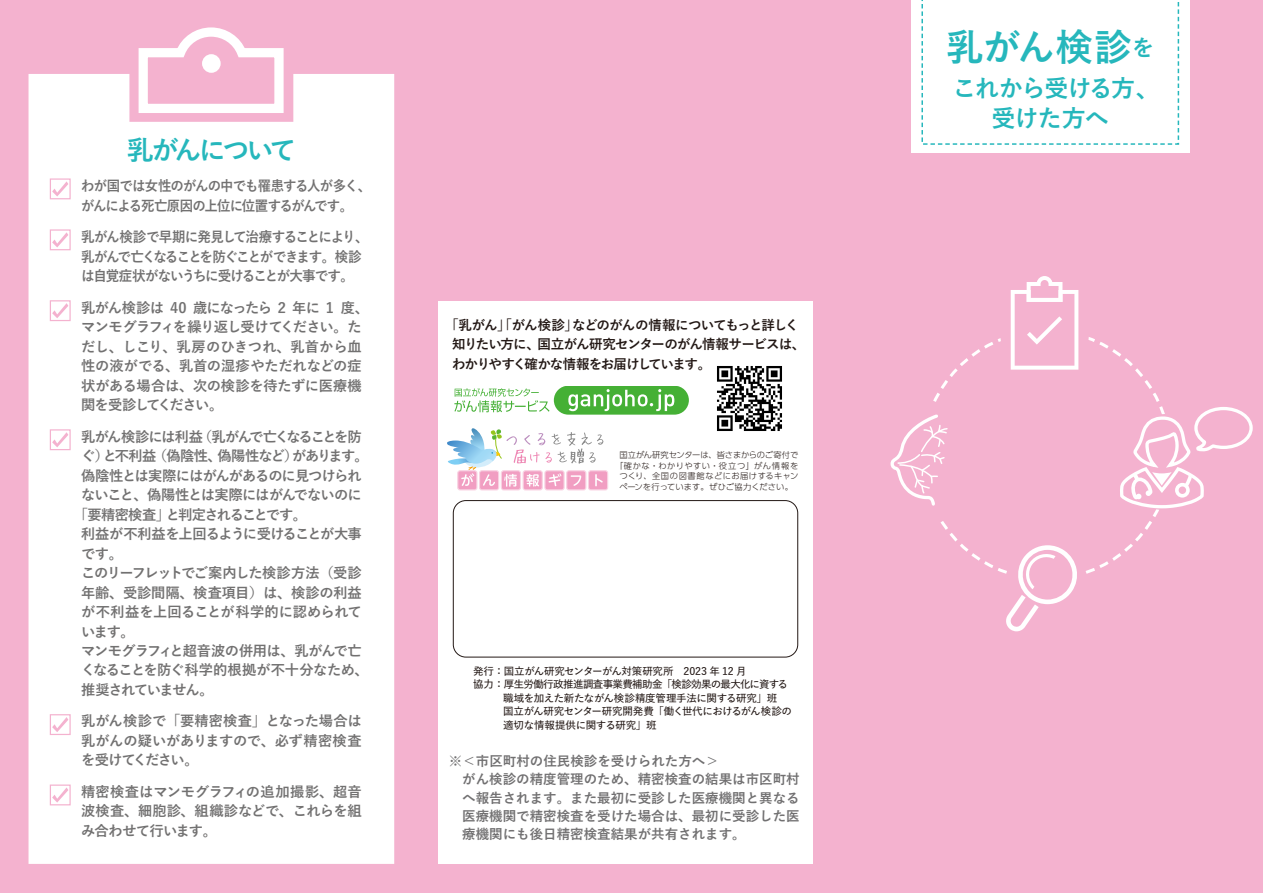
<style>
.page{position:relative;width:1263px;height:893px;background:#f4b2cf}
.page>*{position:absolute;margin:0;border:0;box-sizing:border-box;transform-origin:0 0}
.t1{font:37.5px "Yu Gothic Std B";letter-spacing:.005em;color:#26b7bc}
.t2{font:27px "Yu Gothic Std B";letter-spacing:-.115em;color:#26b7bc}
.t3{font:24px/30px "Yu Gothic Std B";letter-spacing:-.045em;color:#26b7bc;text-align:center}
.t4{font:14.25px/19.5px "Yu Gothic Std B";letter-spacing:-.05em;color:#727171;text-align:justify}
.t5{font:14.25px/19.5px "Yu Gothic Std B";letter-spacing:-.03em;color:#727171}
.t6{font:14.25px/19.5px "Yu Gothic Std B";letter-spacing:-.09em;color:#727171;scale:.95 1}
.t7{font:14.25px/19.5px "Yu Gothic Std B";letter-spacing:-.05em;color:#727171;scale:.94 1}
.t8{font:14.25px "Yu Gothic Std B";letter-spacing:-.07em;color:#727171}
.t9{font:14.25px "Yu Gothic Std B";letter-spacing:-.09em;color:#727171}
.t10{font:14.25px "Yu Gothic Std B";letter-spacing:-.1em;color:#727171}
.t11{font:14.25px "Yu Gothic Std B";letter-spacing:-.02em;color:#727171}
.t12{font:14.25px "Yu Gothic Std B";letter-spacing:-.015em;color:#727171}
.t13{font:14.25px "Yu Gothic Std B";letter-spacing:-.005em;color:#727171}
.t14{font:14.25px "Yu Gothic Std B";letter-spacing:-.095em;color:#727171}
.t15{font:700 13.5px/18.1px "Yu Gothic";color:#717071}
.t16{font:13.5px/19.5px "Yu Gothic Std B";letter-spacing:-.08em;color:#231815}
.t17{font:10.5px "Yu Gothic Std D";letter-spacing:-.045em;color:#231815}
.t18{font:10.5px "Yu Gothic Std D";letter-spacing:-.025em;color:#231815}
.t19{font:10.5px "Yu Gothic Std D";letter-spacing:-.065em;color:#231815}
.t20{font:300 8.25px/10.5px "UD Shin Go Pro";letter-spacing:.02em;color:#231815;text-align:center}
</style>
<div class="page">
<div style="left:29px;top:74px;width:365px;height:790px;background:#fff"></div>
<div style="left:438px;top:301px;width:374px;height:562px;background:#fff"></div>
<div style="left:453px;top:500px;width:345px;height:157px;border:1px solid #231815;border-radius:13px"></div>
<div style="left:458px;top:471px;width:19px;height:19px;background:#f19ec2;border-radius:2px"></div>
<div style="left:457px;top:470px;width:20px;height:20px;border:1px solid #f9d3e3;border-radius:2px"></div>
<div style="left:480px;top:471px;width:19px;height:19px;background:#f19ec2;border-radius:2px"></div>
<div style="left:479px;top:470px;width:20px;height:20px;border:1px solid #f9d3e3;border-radius:2px"></div>
<div style="left:501px;top:471px;width:19px;height:19px;background:#f19ec2;border-radius:2px"></div>
<div style="left:501px;top:470px;width:20px;height:20px;border:1px solid #f9d3e3;border-radius:2px"></div>
<div style="left:523px;top:471px;width:19px;height:19px;background:#f19ec2;border-radius:2px"></div>
<div style="left:523px;top:470px;width:20px;height:20px;border:1px solid #f9d3e3;border-radius:2px"></div>
<div style="left:545px;top:471px;width:19px;height:19px;background:#f19ec2;border-radius:2px"></div>
<div style="left:544px;top:470px;width:21px;height:20px;border:1px solid #f9d3e3;border-radius:2px"></div>
<div style="left:567px;top:471px;width:19px;height:19px;background:#f19ec2;border-radius:2px"></div>
<div style="left:566px;top:470px;width:20px;height:20px;border:1px solid #f9d3e3;border-radius:2px"></div>
<div style="left:588px;top:471px;width:20px;height:19px;background:#f19ec2;border-radius:2px"></div>
<div style="left:588px;top:470px;width:20px;height:20px;border:1px solid #f9d3e3;border-radius:2px"></div>
<svg style="left:447px;top:428px;width:156px;height:59px"></svg>
<svg style="left:454px;top:388px;width:96px;height:24px"></svg>
<div style="left:554px;top:386px;width:135px;height:29px;background:#45b035;border-radius:14px"></div>
<svg style="left:568px;top:389px;width:106px;height:22px"></svg>
<img style="left:717px;top:366px;width:65px;height:65px">
<div style="left:50px;top:300px;width:21px;height:21px;border:1px solid #f4b2cf"></div>
<svg style="left:52px;top:303px;width:16px;height:15px"></svg>
<svg style="left:52px;top:181px;width:16px;height:15px"></svg>
<div style="left:50px;top:178px;width:21px;height:21px;border:1px solid #f4b2cf"></div>
<svg style="left:52px;top:232px;width:16px;height:15px"></svg>
<div style="left:50px;top:229px;width:21px;height:21px;border:1px solid #f4b2cf"></div>
<svg style="left:52px;top:717px;width:16px;height:15px"></svg>
<div style="left:50px;top:714px;width:21px;height:21px;border:1px solid #f4b2cf"></div>
<div style="left:50px;top:429px;width:21px;height:21px;border:1px solid #f4b2cf"></div>
<svg style="left:52px;top:432px;width:16px;height:15px"></svg>
<svg style="left:52px;top:787px;width:16px;height:15px"></svg>
<div style="left:50px;top:784px;width:21px;height:21px;border:1px solid #f4b2cf"></div>
<svg style="left:134px;top:27px;width:154px;height:91px"></svg>
<div style="left:202px;top:54px;width:19px;height:19px;background:#fff;border-radius:50%"></div>
<svg style="left:940px;top:510px;width:219px;height:64px"></svg>
<div style="left:862px;top:404px;width:132px;height:115px;background:#f4b2cf;border-radius:50%"></div>
<div style="left:1011px;top:521px;width:74px;height:126px;background:#f4b2cf;border-radius:50%"></div>
<svg style="left:1005px;top:545px;width:73px;height:86px"></svg>
<svg style="left:890px;top:0;width:363px;height:510px"></svg>
<h2 class="t2" style="left:127px;top:129px;width:171px">乳がんについて</h2>
<p class="t7" style="left:81px;top:176px;width:310px">わが国では女性のがんの中でも罹患する人が多く、がんによる死亡原因の上位に位置するがんです。</p>
<p class="t6" style="left:81px;top:227px;width:304px">乳がん検診で早期に発見して治療することにより、乳がんで亡くなることを防ぐことができます。検診は自覚症状がないうちに受けることが大事です。</p>
<p class="t5" style="left:81px;top:297px;width:289px">乳がん検診は 40 歳になったら 2 年に 1 度、マンモグラフィを繰り返し受けてください。ただし、しこり、乳房のひきつれ、乳首から血性の液がでる、乳首の湿疹やただれなどの症状がある場合は、次の検診を待たずに医療機関を受診してください。</p>
<p class="t10" style="left:81px;top:426px;width:282px">乳がん検診には利益（乳がんで亡くなることを防</p>
<p class="t8" style="left:81px;top:445px;width:289px">ぐ）と不利益（偽陰性、偽陽性など）があります。</p>
<p class="t8" style="left:81px;top:465px;width:282px">偽陰性とは実際にはがんがあるのに見つけられ</p>
<p class="t4" style="left:81px;top:484px;width:282px">ないこと、偽陽性とは実際にはがんでないのに</p>
<p class="t9" style="left:74px;top:504px;width:234px">「要精密検査」と判定されることです。</p>
<p class="t4" style="left:81px;top:523px;width:282px">利益が不利益を上回るように受けることが大事</p>
<p class="t4" style="left:81px;top:543px;width:43px">です。</p>
<p class="t9" style="left:81px;top:562px;width:282px">このリーフレットでご案内した検診方法（受診</p>
<p class="t12" style="left:81px;top:581px;width:282px">年齢、受診間隔、検査項目）は、検診の利益</p>
<p class="t13" style="left:81px;top:601px;width:282px">が不利益を上回ることが科学的に認められて</p>
<p class="t4" style="left:81px;top:621px;width:55px">います。</p>
<p class="t4" style="left:81px;top:640px;width:282px">マンモグラフィと超音波の併用は、乳がんで亡</p>
<p class="t11" style="left:81px;top:659px;width:289px">くなることを防ぐ科学的根拠が不十分なため、</p>
<p class="t14" style="left:81px;top:679px;width:134px">推奨されていません。</p>
<p class="t4" style="left:81px;top:711px;width:282px">乳がん検診で「要精密検査」となった場合は乳がんの疑いがありますので、必ず精密検査を受けてください。</p>
<p class="t4" style="left:81px;top:781px;width:282px">精密検査はマンモグラフィの追加撮影、超音波検査、細胞診、組織診などで、これらを組み合わせて行います。</p>
<p class="t16" style="left:452px;top:314px;width:355px;text-indent:-7px">「乳がん」「がん検診」などのがんの情報についてもっと詳しく知りたい方に、国立がん研究センターのがん情報サービスは、わかりやすく確かな情報をお届けしています。</p>
<p class="t20" style="left:615px;top:450px;width:185px">国立がん研究センターは、皆さまからのご寄付で「確かな・わかりやすい・役立つ」がん情報をつくり、全国の図書館などにお届けするキャンペーンを行っています。ぜひご協力ください。</p>
<p class="t18" style="left:473px;top:663px;width:275px">発行：国立がん研究センターがん対策研究所　2023 年 12 月</p>
<p class="t19" style="left:473px;top:676px;width:316px">協力：厚生労働行政推進調査事業費補助金「検診効果の最大化に資する</p>
<p class="t17" style="left:503px;top:690px;width:275px">職域を加えた新たながん検診精度管理手法に関する研究」班</p>
<p class="t17" style="left:503px;top:703px;width:290px">国立がん研究センター研究開発費「働く世代におけるがん検診の</p>
<p class="t18" style="left:503px;top:717px;width:155px">適切な情報提供に関する研究」班</p>
<p class="t15" style="left:462px;top:753px;width:339px;text-indent:-13px">※＜市区町村の住民検診を受けられた方へ＞<br>がん検診の精度管理のため、精密検査の結果は市区町村へ報告されます。また最初に受診した医療機関と異なる医療機関で精密検査を受けた場合は、最初に受診した医療機関にも後日精密検査結果が共有されます。</p>
<h1 class="t1" style="left:946px;top:19px;width:210px">乳がん検診<sup>を</sup></h1>
<h3 class="t3" style="left:952px;top:73px;width:209px">これから受ける方、受けた方へ</h3>
</div>
